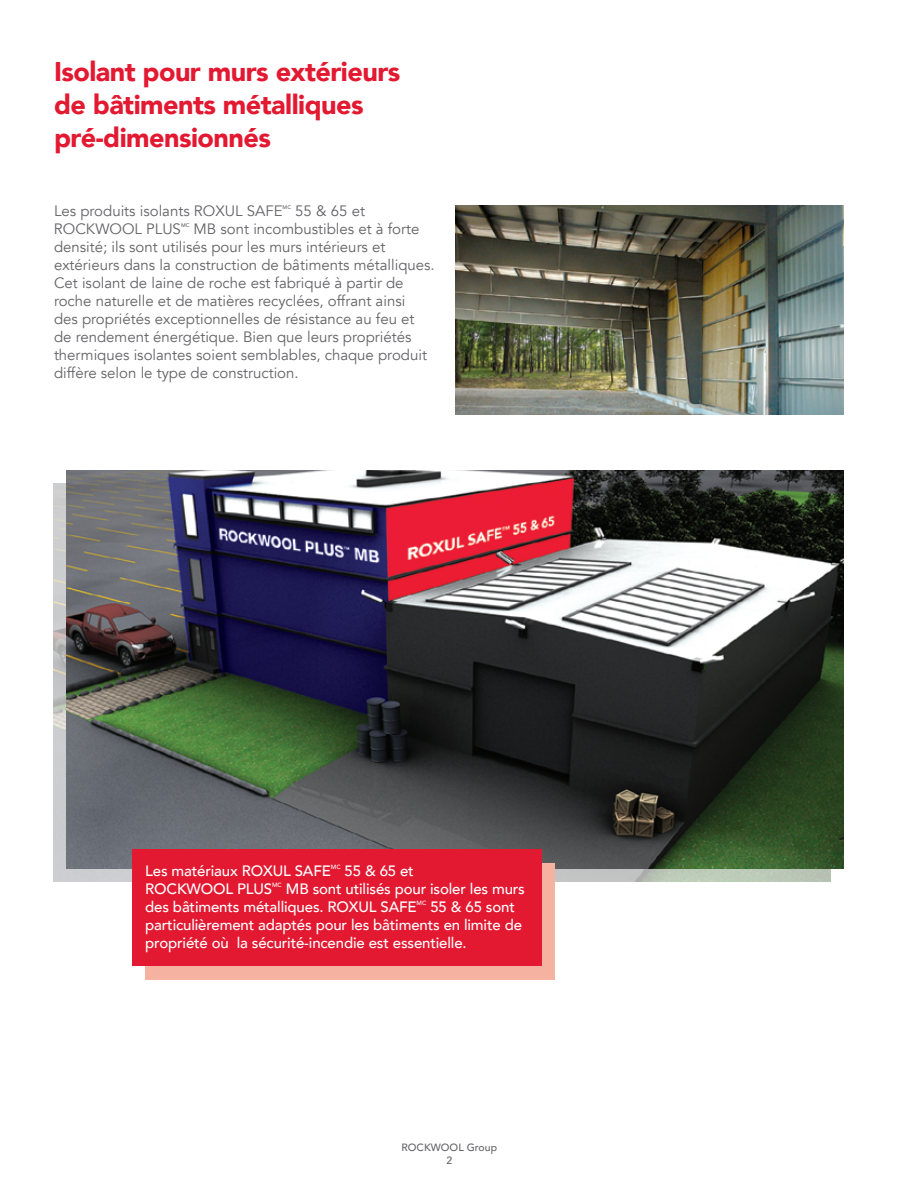
<style>
.page{position:relative;width:918px;height:1188px;background:#fff}
.page>*{position:absolute;margin:0;border:0;box-sizing:border-box;transform-origin:0 0}
.t1{font:900 27px/33px "Avenir";letter-spacing:-.02em;color:#e21931}
.t2{font:15px/18px "Avenir";color:#636366}
.t3{font:500 15px/18px "Avenir";letter-spacing:-.01em;color:#fff}
.t4{font:500 10.5px/12.6px "Avenir";color:#636366;text-align:center}
.t5{font:500 6.15px "Avenir";color:#fff}
.t6{font:500 5.25px "Avenir";color:#636366}
</style>
<div class="page">
<img style="left:53px;top:484px;width:777px;height:397px">
<img style="left:67px;top:471px;width:777px;height:397px">
<img style="left:455px;top:205px;width:389px;height:210px">
<div style="left:145px;top:863px;width:410px;height:116px;background:#f6b2a0"></div>
<div style="left:132px;top:849px;width:410px;height:117px;background:#e21931"></div>
<h1 class="t1" style="left:54px;top:54px;width:348px">Isolant pour murs extérieurs de bâtiments métalliques pré-dimensionnés</h1>
<p class="t2" style="left:54px;top:202px;width:230px">Les produits isolants ROXUL SAFE</p>
<p class="t6" style="left:283px;top:203px;width:10px">MC</p>
<p class="t2" style="left:295px;top:202px;width:71px">55 &amp; 65 et</p>
<p class="t2" style="left:54px;top:220px;width:129px">ROCKWOOL PLUS</p>
<p class="t6" style="left:181px;top:221px;width:10px">MC</p>
<p class="t2" style="left:54px;top:220px;width:382px;text-indent:140px">MB sont incombustibles et à forte densité; ils sont utilisés pour les murs intérieurs et extérieurs dans la construction de bâtiments métalliques.<br>Cet isolant de laine de roche est fabriqué à partir de roche naturelle et de matières recyclées, offrant ainsi<br>des propriétés exceptionnelles de résistance au feu et de rendement énergétique. Bien que leurs propriétés thermiques isolantes soient semblables, chaque produit diffère selon le type de construction.</p>
<p class="t3" style="left:145px;top:861px;width:187px">Les matériaux ROXUL SAFE</p>
<p class="t5" style="left:331px;top:862px;width:11px">MC</p>
<p class="t3" style="left:345px;top:861px;width:71px">55 &amp; 65 et</p>
<p class="t3" style="left:145px;top:879px;width:129px">ROCKWOOL PLUS</p>
<p class="t5" style="left:272px;top:880px;width:11px">MC</p>
<p class="t3" style="left:145px;top:879px;width:381px;text-indent:141px">MB sont utilisés pour isoler les murs des bâtiments métalliques. ROXUL SAFE</p>
<p class="t5" style="left:417px;top:898px;width:11px">MC</p>
<p class="t3" style="left:145px;top:897px;width:378px;text-indent:285px">55 &amp; 65 sont particulièrement adaptés pour les bâtiments en limite de propriété où la sécurité-incendie est essentielle.</p>
<p class="t4" style="left:401px;top:1141px;width:97px">ROCKWOOL Group<br>2</p>
</div>
